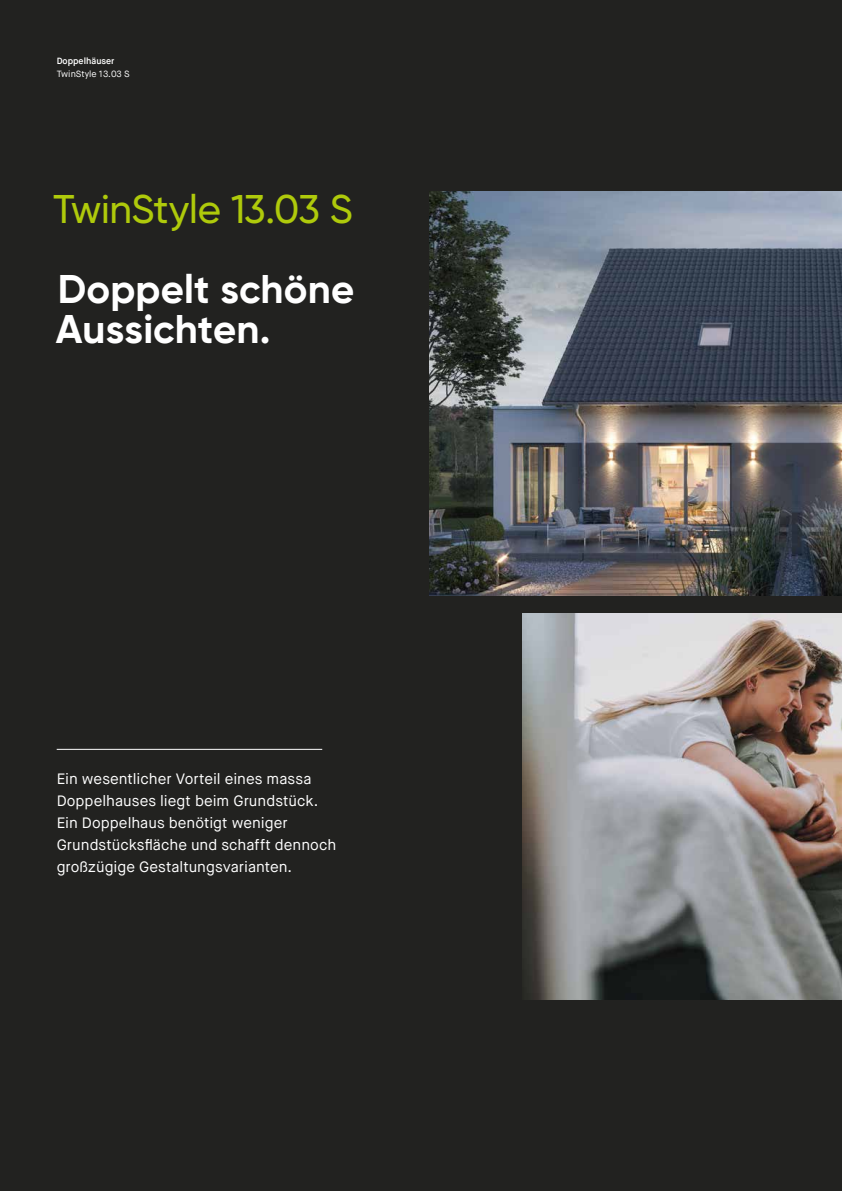
<style>
.page{position:relative;width:842px;height:1191px;background:#222220}
.page>*{position:absolute;margin:0;border:0;box-sizing:border-box;transform-origin:0 0}
.t1{font:700 40px/40px "Gilroy";letter-spacing:.005em;color:#fff}
.t2{font:500 40px "Gilroy";letter-spacing:-.015em;color:#afca0b}
.t3{font:15px/22px "Maison Neue";color:#fff}
.t4{font:9px "Maison Neue";color:#fff}
.t5{font:600 9px "Maison Neue";color:#fff}
</style>
<div class="page">
<hr style="left:57px;top:749px;width:265px;height:1px;background:#fff">
<img style="left:429px;top:191px;width:413px;height:404px">
<img style="left:523px;top:614px;width:319px;height:385px">
<p class="t5" style="left:57px;top:55px;width:59px">Doppelhäuser</p>
<p class="t4" style="left:57px;top:68px;width:74px">TwinStyle 13.03 S</p>
<h1 class="t2" style="left:53px;top:184px;width:301px">TwinStyle 13.03 S</h1>
<h1 class="t1" style="left:56px;top:269px;width:300px">Doppelt schöne<br>Aussichten.</h1>
<p class="t3" style="left:57px;top:768px;width:281px">Ein wesentlicher Vorteil eines massa Doppelhauses liegt beim Grundstück.<br>Ein Doppelhaus benötigt weniger Grundstücksfläche und schafft dennoch großzügige Gestaltungsvarianten.</p>
</div>
